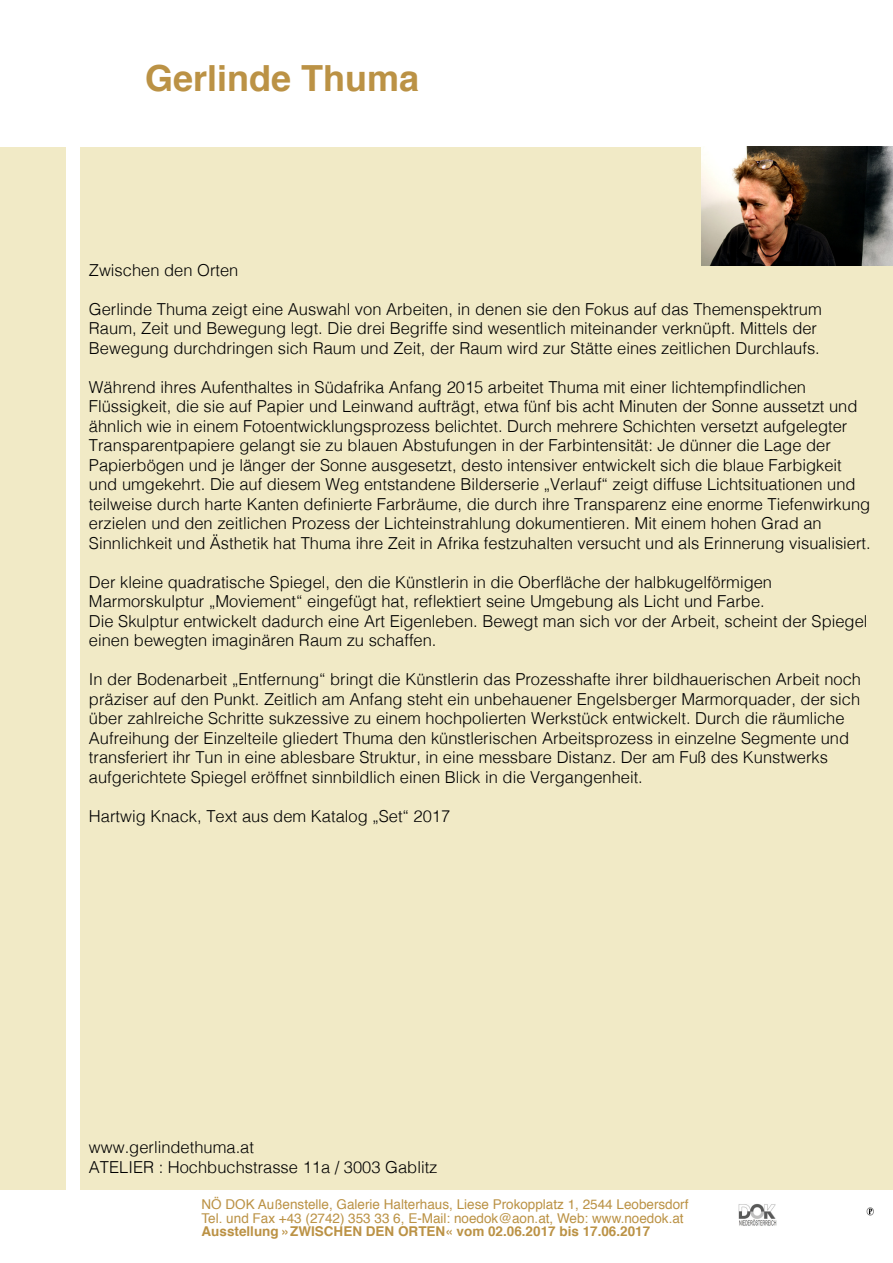
<style>
.page{position:relative;width:893px;height:1263px;background:#fff}
.page>*{position:absolute;margin:0;border:0;box-sizing:border-box;transform-origin:0 0}
.t1{font:700 36px "Helvetica";color:#bb9245}
.t2{font:300 16.5px/19.5px "Helvetica";color:#000}
.t3{font:13.5px "Helvetica";color:#bb9245}
.t4{font:700 13.5px "Helvetica";color:#bb9245}
</style>
<div class="page">
<div style="left:0;top:147px;width:893px;height:1042px;background:#f1eac6"></div>
<img style="left:738px;top:1204px;width:38px;height:22px">
<img style="left:702px;top:147px;width:191px;height:118px">
<svg style="left:866px;top:1207px;width:8px;height:8px"></svg>
<div style="left:67px;top:135px;width:13px;height:1128px;background:#fff"></div>
<p class="t1" style="left:145px;top:49px;width:276px">Gerlinde Thuma</p>
<p class="t2" style="left:89px;top:259px;width:151px">Zwischen den Orten</p>
<p class="t2" style="left:89px;top:298px;width:734px">Gerlinde Thuma zeigt eine Auswahl von Arbeiten, in denen sie den Fokus auf das Themenspektrum<br>Raum, Zeit und Bewegung legt. Die drei Begriffe sind wesentlich miteinander verknüpft. Mittels der</p>
<p class="t2" style="left:89px;top:337px;width:732px">Bewegung durchdringen sich Raum und Zeit, der Raum wird zur Stätte eines zeitlichen Durchlaufs.</p>
<p class="t2" style="left:89px;top:376px;width:719px">Während ihres Aufenthaltes in Südafrika Anfang 2015 arbeitet Thuma mit einer lichtempfindlichen</p>
<p class="t2" style="left:89px;top:395px;width:783px">Flüssigkeit, die sie auf Papier und Leinwand aufträgt, etwa fünf bis acht Minuten der Sonne aussetzt und ähnlich wie in einem Fotoentwicklungsprozess belichtet. Durch mehrere Schichten versetzt aufgelegter Transparentpapiere gelangt sie zu blauen Abstufungen in der Farbintensität: Je dünner die Lage der Papierbögen und je länger der Sonne ausgesetzt, desto intensiver entwickelt sich die blaue Farbigkeit und umgekehrt. Die auf diesem Weg entstandene Bilderserie „Verlauf“ zeigt diffuse Lichtsituationen und teilweise durch harte Kanten definierte Farbräume, die durch ihre Transparenz eine enorme Tiefenwirkung erzielen und den zeitlichen Prozess der Lichteinstrahlung dokumentieren. Mit einem hohen Grad an</p>
<p class="t2" style="left:89px;top:532px;width:783px">Sinnlichkeit und Ästhetik hat Thuma ihre Zeit in Afrika festzuhalten versucht und als Erinnerung visualisiert.</p>
<p class="t2" style="left:89px;top:571px;width:685px">Der kleine quadratische Spiegel, den die Künstlerin in die Oberfläche der halbkugelförmigen</p>
<p class="t2" style="left:89px;top:590px;width:677px">Marmorskulptur „Moviement“ eingefügt hat, reflektiert seine Umgebung als Licht und Farbe.</p>
<p class="t2" style="left:89px;top:610px;width:780px">Die Skulptur entwickelt dadurch eine Art Eigenleben. Bewegt man sich vor der Arbeit, scheint der Spiegel einen bewegten imaginären Raum zu schaffen.</p>
<p class="t2" style="left:89px;top:668px;width:774px">In der Bodenarbeit „Entfernung“ bringt die Künstlerin das Prozesshafte ihrer bildhauerischen Arbeit noch präziser auf den Punkt. Zeitlich am Anfang steht ein unbehauener Engelsberger Marmorquader, der sich über zahlreiche Schritte sukzessive zu einem hochpolierten Werkstück entwickelt. Durch die räumliche Aufreihung der Einzelteile gliedert Thuma den künstlerischen Arbeitsprozess in einzelne Segmente und transferiert ihr Tun in eine ablesbare Struktur, in eine messbare Distanz. Der am Fuß des Kunstwerks</p>
<p class="t2" style="left:89px;top:766px;width:555px">aufgerichtete Spiegel eröffnet sinnbildlich einen Blick in die Vergangenheit.</p>
<p class="t2" style="left:89px;top:805px;width:363px">Hartwig Knack, Text aus dem Katalog „Set“ 2017</p>
<p class="t2" style="left:89px;top:1136px;width:167px">www.gerlindethuma.at</p>
<p class="t2" style="left:89px;top:1156px;width:350px">ATELIER : Hochbuchstrasse 11a / 3003 Gablitz</p>
<p class="t3" style="left:202px;top:1194px;width:488px">NÖ DOK Außenstelle, Galerie Halterhaus, Liese Prokopplatz 1, 2544 Leobersdorf</p>
<p class="t3" style="left:202px;top:1208px;width:484px">Tel. und Fax +43 (2742) 353 33 6, E-Mail: noedok@aon.at, Web: www.noedok.at</p>
<p class="t4" style="left:202px;top:1221px;width:450px">Ausstellung »ZWISCHEN DEN ORTEN« vom 02.06.2017 bis 17.06.2017</p>
</div>
